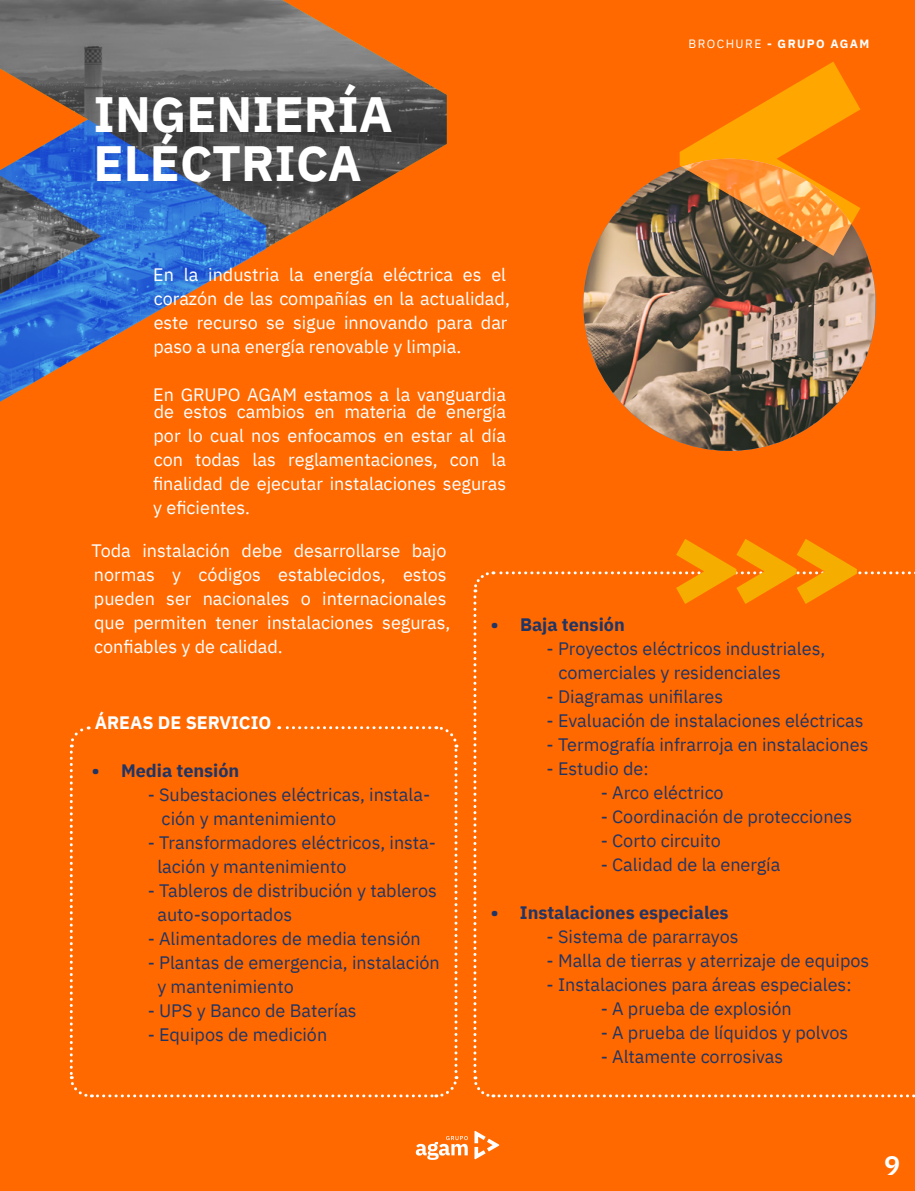
<style>
.page{position:relative;width:915px;height:1191px;background:#fff}
.page>*{position:absolute;margin:0;border:0;box-sizing:border-box;transform-origin:0 0}
.t1{font:700 49.5px/48.6px "IBM Plex Sans";color:#fff}
.t2{font:600 27px "IBM Plex Sans";color:#fff}
.t3{font:18px/24px "IBM Plex Sans";color:#213565}
.t4{font:18px/24px "IBM Plex Sans";color:#fff}
.t5{font:700 18px "IBM Plex Sans";color:#213565}
.t6{font:700 18px "IBM Plex Sans";color:#fff}
.t7{font:700 12px "IBM Plex Sans";letter-spacing:.12em;color:#fff}
.s1{font-weight:400}
</style>
<div class="page">
<div style="left:0;top:0;width:914px;height:1191px;background:#ff6900"></div>
<img style="left:0;top:0;width:446px;height:249px">
<svg style="left:474px;top:1131px;width:25px;height:28px"></svg>
<svg style="left:415px;top:1136px;width:52px;height:23px"></svg>
<img style="left:583px;top:159px;width:292px;height:292px;border-radius:146px">
<svg style="left:679px;top:62px;width:181px;height:194px"></svg>
<svg style="left:0;top:119px;width:266px;height:283px"></svg>
<svg style="left:69px;top:726px;width:390px;height:372px"></svg>
<svg style="left:473px;top:539px;width:442px;height:560px"></svg>
<h1 class="t1" style="left:94px;top:86px;width:300px">INGENIERÍA<br>ELÉCTRICA</h1>
<p class="t7" style="left:688px;top:34px;width:182px"><span class="s1">BROCHURE</span> - GRUPO AGAM</p>
<p class="t4" style="left:153px;top:261px;width:358px">En la industria la energía eléctrica es el corazón de las compañías en la actualidad, este recurso se sigue innovando para dar paso a una energía renovable y limpia.</p>
<p class="t4" style="left:153px;top:381px;width:354px">En GRUPO AGAM estamos a la vanguardia</p>
<p class="t4" style="left:153px;top:398px;width:354px;text-align:justify">de estos cambios en materia de energía por lo cual nos enfocamos en estar al día con todas las reglamentaciones, con la finalidad de ejecutar instalaciones seguras y eficientes.</p>
<p class="t4" style="left:92px;top:537px;width:360px">Toda instalación debe desarrollarse bajo normas y códigos establecidos, estos pueden ser nacionales o internacionales que permiten tener instalaciones seguras, confiables y de calidad.</p>
<p class="t5" style="left:490px;top:610px;width:135px">• Baja tensión</p>
<p class="t3" style="left:558px;top:635px;width:268px;text-indent:-12px">- Proyectos eléctricos industriales, comerciales y residenciales</p>
<p class="t3" style="left:546px;top:683px;width:178px">- Diagramas unifilares</p>
<p class="t3" style="left:546px;top:707px;width:318px">- Evaluación de instalaciones eléctricas</p>
<p class="t3" style="left:546px;top:731px;width:323px">- Termografía infrarroja en instalaciones</p>
<p class="t3" style="left:546px;top:755px;width:103px">- Estudio de:</p>
<p class="t3" style="left:600px;top:779px;width:124px">- Arco eléctrico</p>
<p class="t3" style="left:600px;top:803px;width:253px">- Coordinación de protecciones</p>
<p class="t3" style="left:600px;top:827px;width:122px">- Corto circuito</p>
<p class="t3" style="left:600px;top:851px;width:181px">- Calidad de la energía</p>
<p class="t5" style="left:490px;top:898px;width:239px">• Instalaciones especiales</p>
<p class="t3" style="left:546px;top:923px;width:193px">- Sistema de pararrayos</p>
<p class="t3" style="left:546px;top:947px;width:324px">- Malla de tierras y aterrizaje de equipos</p>
<p class="t3" style="left:546px;top:971px;width:306px">- Instalaciones para áreas especiales:</p>
<p class="t3" style="left:600px;top:995px;width:193px">- A prueba de explosión</p>
<p class="t3" style="left:600px;top:1019px;width:249px">- A prueba de líquidos y polvos</p>
<p class="t3" style="left:600px;top:1042px;width:184px">- Altamente corrosivas</p>
<p class="t6" style="left:95px;top:708px;width:178px">ÁREAS DE SERVICIO</p>
<p class="t5" style="left:92px;top:756px;width:149px">• Media tensión</p>
<p class="t3" style="left:162px;top:781px;width:270px;text-indent:-14px">- Subestaciones eléctricas, instala&shy;ción y mantenimiento</p>
<p class="t3" style="left:157px;top:829px;width:280px;text-indent:-10px">- Transformadores eléctricos, insta&shy;lación y mantenimiento</p>
<p class="t3" style="left:157px;top:877px;width:281px;text-indent:-10px">- Tableros de distribución y tableros auto-soportados</p>
<p class="t3" style="left:148px;top:925px;width:274px">- Alimentadores de media tensión</p>
<p class="t3" style="left:157px;top:949px;width:284px;text-indent:-10px">- Plantas de emergencia, instalación y mantenimiento</p>
<p class="t3" style="left:148px;top:997px;width:210px">- UPS y Banco de Baterías</p>
<p class="t3" style="left:148px;top:1021px;width:181px">- Equipos de medición</p>
<h2 class="t2" style="left:883px;top:1144px;width:18px">9</h2>
</div>
